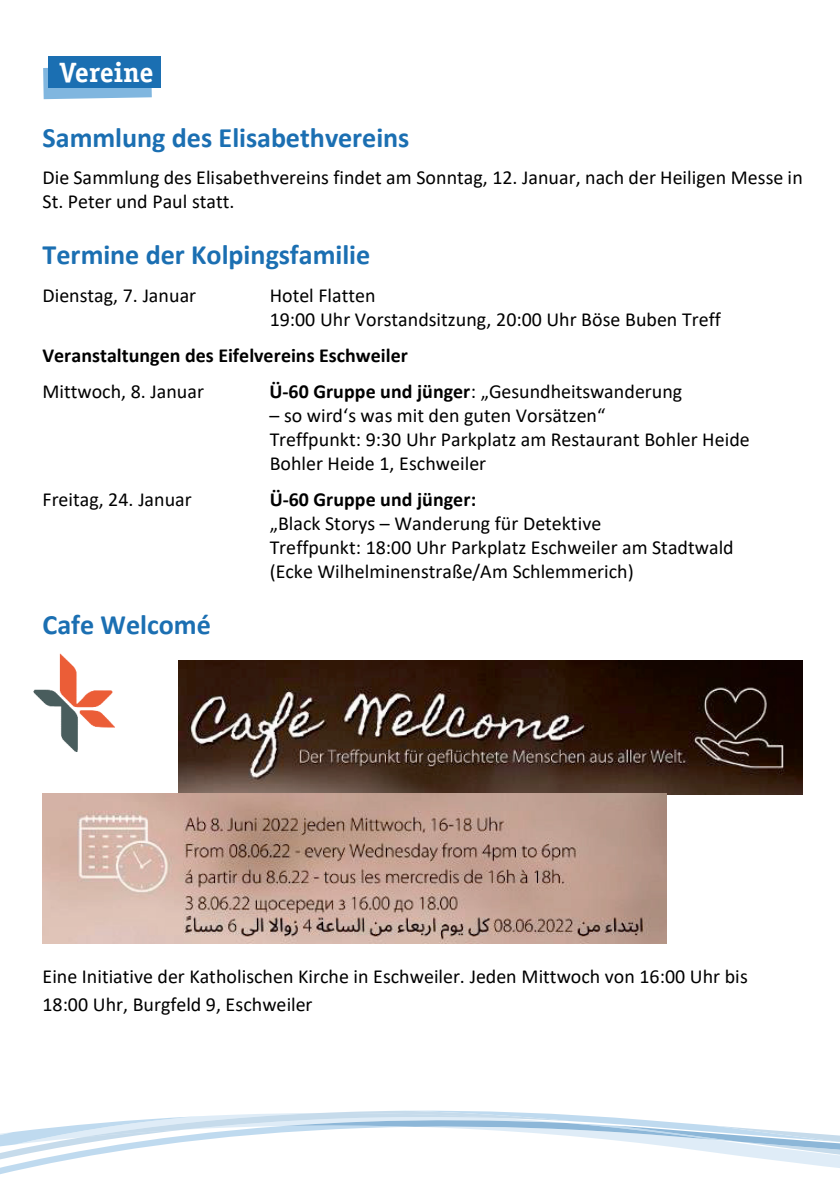
<style>
.page{position:relative;width:840px;height:1191px;background:#fff}
.page>*{position:absolute;margin:0;border:0;box-sizing:border-box;transform-origin:0 0}
.t1{font:700 28px "Calibri";color:#1b6fb2}
.t2{font:700 28px "Officina Serif";letter-spacing:-.01em;color:#fff}
.t3{font:20px/24px "Calibri";color:#000}
.t4{font:700 20px "Calibri";color:#000}
.s1{font-weight:700}
</style>
<div class="page">
<svg style="left:199px;top:1113px;width:84px;height:10px"></svg>
<svg style="left:102px;top:1116px;width:97px;height:7px"></svg>
<svg style="left:0;top:1123px;width:283px;height:51px"></svg>
<svg style="left:283px;top:1110px;width:556px;height:58px"></svg>
<img style="left:178px;top:661px;width:623px;height:134px">
<img style="left:42px;top:793px;width:623px;height:150px">
<img style="left:33px;top:653px;width:82px;height:99px">
<svg style="left:43px;top:66px;width:109px;height:33px"></svg>
<div style="left:49px;top:57px;width:112px;height:31px;background:#1b6fb2"></div>
<h1 class="t2" style="left:59px;top:55px;width:95px">Vereine</h1>
<h1 class="t1" style="left:42px;top:118px;width:368px">Sammlung des Elisabethvereins</h1>
<p class="t3" style="left:42px;top:165px;width:761px">Die Sammlung des Elisabethvereins findet am Sonntag, 12. Januar, nach der Heiligen Messe in<br>St. Peter und Paul statt.</p>
<h1 class="t1" style="left:42px;top:235px;width:329px">Termine der Kolpingsfamilie</h1>
<p class="t3" style="left:42px;top:283px;width:155px">Dienstag, 7. Januar</p>
<p class="t3" style="left:269px;top:283px;width:452px">Hotel Flatten<br>19:00 Uhr Vorstandsitzung, 20:00 Uhr Böse Buben Treff</p>
<p class="t4" style="left:42px;top:341px;width:367px">Veranstaltungen des Eifelvereins Eschweiler</p>
<p class="t3" style="left:42px;top:379px;width:163px">Mittwoch, 8. Januar</p>
<p class="t3" style="left:269px;top:379px;width:414px"><span class="s1">Ü-60 Gruppe und jünger</span>: „Gesundheitswanderung</p>
<p class="t3" style="left:269px;top:403px;width:481px">– so wird‘s was mit den guten Vorsätzen“<br>Treffpunkt: 9:30 Uhr Parkplatz am Restaurant Bohler Heide<br>Bohler Heide 1, Eschweiler</p>
<p class="t3" style="left:42px;top:487px;width:151px">Freitag, 24. Januar</p>
<p class="t4" style="left:269px;top:485px;width:208px">Ü-60 Gruppe und jünger:</p>
<p class="t3" style="left:269px;top:511px;width:465px">„Black Storys – Wanderung für Detektive<br>Treffpunkt: 18:00 Uhr Parkplatz Eschweiler am Stadtwald (Ecke Wilhelminenstraße/Am Schlemmerich)</p>
<h1 class="t1" style="left:42px;top:605px;width:170px">Cafe Welcomé</h1>
<p class="t3" style="left:42px;top:961px;width:706px;line-height:28.4px">Eine Initiative der Katholischen Kirche in Eschweiler. Jeden Mittwoch von 16:00 Uhr bis<br>18:00 Uhr, Burgfeld 9, Eschweiler</p>
</div>
